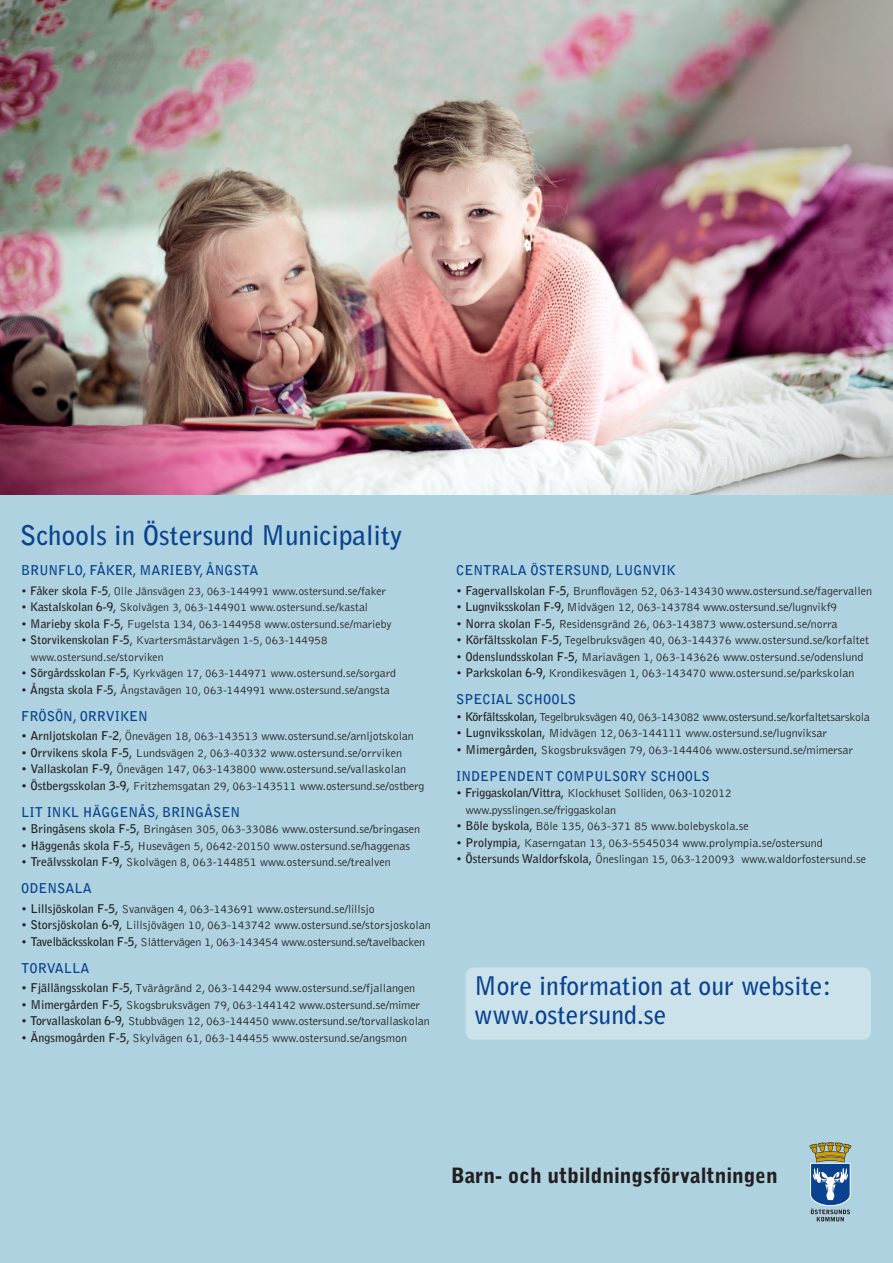
<style>
.page{position:relative;width:893px;height:1263px;background:#aed2e0}
.page>*{position:absolute;margin:0;border:0;box-sizing:border-box;transform-origin:0 0}
.t1{font:700 27px "Bell Gothic Std";color:#09428e}
.t2{font:700 25.5px/28.5px "Bell Gothic Std";color:#09428e}
.t3{font:900 21px "Bell Gothic Std";color:#231f20}
.t4{font:700 13.5px "Bell Gothic Std";color:#09428e}
.t5{font:300 12px/16.5px "Bell Gothic Std";color:#231f20}
.t6{font:300 12px "Bell Gothic Std";letter-spacing:-.02em;color:#231f20}
.t7{font:300 11.7px/16.5px "Bell Gothic Std";color:#231f20}
.s1{font-weight:700}
.s2{font-size:12px}
</style>
<div class="page">
<svg style="left:809px;top:1142px;width:42px;height:79px"></svg>
<img style="left:0;top:0;width:893px;height:495px">
<div style="left:465px;top:967px;width:406px;height:73px;background:#cbe2eb;border-radius:9px"></div>
<h1 class="t1" style="left:20px;top:519px;width:384px">Schools in Östersund Municipality</h1>
<p class="t4" style="left:21px;top:562px;width:239px">BRUNFLO, FÅKER, MARIEBY, ÅNGSTA</p>
<p class="t7" style="left:21px;top:583px;width:366px">• <span class="s1">Fåker skola F-5</span>, Olle Jänsvägen 23, 063-144991 www.ostersund.se/faker</p>
<p class="t7" style="left:21px;top:599px;width:348px">• <span class="s1">Kastalskolan 6-9,</span> Skolvägen 3, 063-144901 www.ostersund.se/kastal</p>
<p class="t7" style="left:21px;top:616px;width:372px">• <span class="s1">Marieby skola F-5,</span> <span class="s2">Fugelsta 134,</span> 063-144958 www.ostersund.se/marieby</p>
<p class="t7" style="left:31px;top:632px;width:298px;text-indent:-10px">• <span class="s1">Storvikenskolan F-5,</span> Kvartersmästarvägen 1-5, 063-144958 www.ostersund.se/storviken</p>
<p class="t7" style="left:21px;top:665px;width:376px">• <span class="s1">Sörgårdsskolan F-5,</span> Kyrkvägen 17, 063-144971 www.ostersund.se/sorgard</p>
<p class="t7" style="left:21px;top:682px;width:370px">• <span class="s1">Ångsta skola F-5,</span> Ångstavägen 10, 063-144991 www.ostersund.se/angsta</p>
<p class="t4" style="left:21px;top:708px;width:128px">FRÖSÖN, ORRVIKEN</p>
<p class="t5" style="left:21px;top:728px;width:394px">• <span class="s1">Arnljotskolan F-2</span>, Önevägen 18, 063-143513 www.ostersund.se/arnljotskolan</p>
<p class="t5" style="left:21px;top:745px;width:382px">• <span class="s1">Orrvikens skola F-5,</span> Lundsvägen 2, 063-40332 www.ostersund.se/orrviken</p>
<p class="t5" style="left:21px;top:761px;width:386px">• <span class="s1">Vallaskolan F-9,</span> Önevägen 147, 063-143800 www.ostersund.se/vallaskolan</p>
<p class="t5" style="left:21px;top:778px;width:405px">• <span class="s1">Östbergsskolan 3-9,</span> Fritzhemsgatan 29, 063-143511 www.ostersund.se/ostberg</p>
<p class="t4" style="left:21px;top:804px;width:220px">LIT INKL HÄGGENÅS, BRINGÅSEN</p>
<p class="t5" style="left:21px;top:821px;width:400px">• <span class="s1">Bringåsens skola F-5,</span> Bringåsen 305, 063-33086 www.ostersund.se/bringasen</p>
<p class="t5" style="left:21px;top:838px;width:390px">• <span class="s1">Häggenås skola F-5,</span> Husevägen 5, 0642-20150 www.ostersund.se/haggenas</p>
<p class="t5" style="left:21px;top:854px;width:371px">• <span class="s1">Treälvsskolan F-9,</span> Skolvägen 8, 063-144851 www.ostersund.se/trealven</p>
<p class="t4" style="left:21px;top:880px;width:72px">ODENSALA</p>
<p class="t5" style="left:21px;top:901px;width:355px">• <span class="s1">Lillsjöskolan F-5,</span> Svanvägen 4, 063-143691 www.ostersund.se/lillsjo</p>
<p class="t5" style="left:21px;top:917px;width:411px">• <span class="s1">Storsjöskolan 6-9,</span> Lillsjövägen 10, 063-143742 www.ostersund.se/storsjoskolan</p>
<p class="t5" style="left:21px;top:934px;width:405px">• <span class="s1">Tavelbäcksskolan F-5,</span> Slåttervägen 1, 063-143454 www.ostersund.se/tavelbacken</p>
<p class="t4" style="left:21px;top:960px;width:70px">TORVALLA</p>
<p class="t5" style="left:21px;top:980px;width:396px">• <span class="s1">Fjällängsskolan F-5,</span> Tvärågränd 2, 063-144294 www.ostersund.se/fjallangen</p>
<p class="t5" style="left:21px;top:997px;width:400px">• <span class="s1">Mimergården F-5,</span> Skogsbruksvägen 79, 063-144142 www.ostersund.se/mimer</p>
<p class="t5" style="left:21px;top:1013px;width:410px">• <span class="s1">Torvallaskolan 6-9,</span> Stubbvägen 12, 063-144450 www.ostersund.se/torvallaskolan</p>
<p class="t5" style="left:21px;top:1030px;width:387px">• <span class="s1">Ängsmogården F-5,</span> Skylvägen 61, 063-144455 www.ostersund.se/angsmon</p>
<p class="t4" style="left:456px;top:562px;width:221px">CENTRALA ÖSTERSUND, LUGNVIK</p>
<p class="t5" style="left:456px;top:583px;width:417px">• <span class="s1">Fagervallskolan F-5,</span> Brunflovägen 52, 063-143430 www.ostersund.se/fagervallen</p>
<p class="t5" style="left:456px;top:599px;width:382px">• <span class="s1">Lugnviksskolan F-9,</span> Midvägen 12, 063-143784 www.ostersund.se/lugnvikf9</p>
<p class="t5" style="left:456px;top:616px;width:383px">• <span class="s1">Norra skolan F-5,</span> Residensgränd 26, 063-143873 www.ostersund.se/norra</p>
<p class="t5" style="left:456px;top:632px;width:415px">• <span class="s1">Körfältsskolan F-5,</span>Tegelbruksvägen 40, 063-144376 www.ostersund.se/korfaltet</p>
<p class="t5" style="left:456px;top:649px;width:409px">• <span class="s1">Odenslundsskolan F-5,</span> Mariavägen 1, 063-143626 www.ostersund.se/odenslund</p>
<p class="t5" style="left:456px;top:665px;width:400px">• <span class="s1">Parkskolan 6-9,</span> Krondikesvägen 1, 063-143470 www.ostersund.se/parkskolan</p>
<p class="t4" style="left:456px;top:691px;width:121px">SPECIAL SCHOOLS</p>
<p class="t6" style="left:456px;top:710px;width:415px">• <span class="s1">Körfältsskolan,</span> Tegelbruksvägen 40, 063-143082 www.ostersund.se/korfaltetsarskola</p>
<p class="t5" style="left:456px;top:725px;width:373px">• <span class="s1">Lugnviksskolan,</span> Midvägen 12,063-144111 www.ostersund.se/lugnviksar</p>
<p class="t5" style="left:456px;top:742px;width:399px">• <span class="s1">Mimergården,</span> Skogsbruksvägen 79, 063-144406 www.ostersund.se/mimersar</p>
<p class="t4" style="left:456px;top:768px;width:255px">INDEPENDENT COMPULSORY SCHOOLS</p>
<p class="t5" style="left:466px;top:785px;width:267px;text-indent:-10px">• <span class="s1">Friggaskolan/Vittra,</span> Klockhuset Solliden, 063-102012 www.pysslingen.se/friggaskolan</p>
<p class="t5" style="left:456px;top:818px;width:294px">• <span class="s1">Böle byskola,</span> Böle 135, 063-371 85 www.bolebyskola.se</p>
<p class="t5" style="left:456px;top:835px;width:368px">• <span class="s1">Prolympia,</span> Kaserngatan 13, 063-5545034 www.prolympia.se/ostersund</p>
<p class="t5" style="left:456px;top:851px;width:412px">• <span class="s1">Östersunds Waldorfskola,</span> Öneslingan 15, 063-120093 www.waldorfostersund.se</p>
<h2 class="t2" style="left:474px;top:972px;width:359px">More information at our website: www.ostersund.se</h2>
<h3 class="t3" style="left:451px;top:1163px;width:329px">Barn- och utbildningsförvaltningen</h3>
</div>
